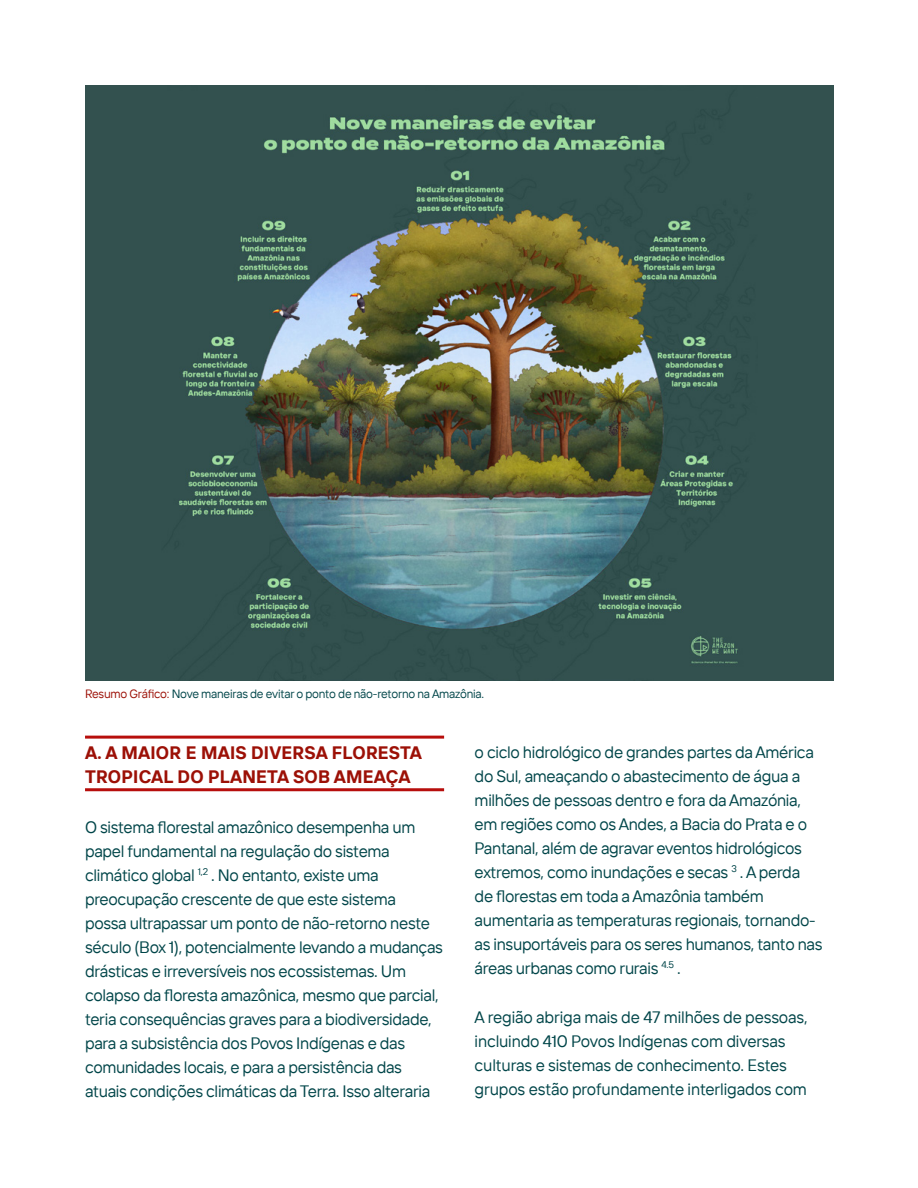
<style>
.page{position:relative;width:918px;height:1188px;background:#fff}
.page>*{position:absolute;margin:0;border:0;box-sizing:border-box;transform-origin:0 0}
.t1{font:700 18px/24px "TT Interfaces";letter-spacing:.01em;color:#9c1006}
.t2{font:16.5px/24px "TT Interfaces";letter-spacing:-.02em;color:#004549}
.t3{font:12px "TT Interfaces";letter-spacing:-.02em;color:#004549}
.s1{color:#9c1006}
</style>
<div class="page">
<hr style="left:85px;top:736px;width:359px;height:3px;background:#b70e0c">
<hr style="left:85px;top:788px;width:359px;height:3px;background:#b70e0c">
<div style="left:85px;top:85px;width:749px;height:596px;background:#33514f"></div>
<img style="left:179px;top:115px;width:559px;height:566px">
<p class="t3" style="left:85px;top:686px;width:401px"><span class="s1">Resumo Gráfico:</span> Nove maneiras de evitar o ponto de não-retorno na Amazônia.</p>
<p class="t1" style="left:85px;top:740px;width:338px">A. A MAIOR E MAIS DIVERSA FLORESTA<br>TROPICAL DO PLANETA SOB AMEAÇA</p>
<p class="t2" style="left:85px;top:814px;width:360px">O sistema florestal amazônico desempenha um papel fundamental na regulação do sistema climático global <sup>1,2</sup> . No entanto, existe uma preocupação crescente de que este sistema<br>possa ultrapassar um ponto de não-retorno neste século (Box 1), potencialmente levando a mudanças drásticas e irreversíveis nos ecossistemas. Um colapso da floresta amazônica, mesmo que parcial, teria consequências graves para a biodiversidade, para a subsistência dos Povos Indígenas e das comunidades locais, e para a persistência das atuais condições climáticas da Terra. Isso alteraria</p>
<p class="t2" style="left:475px;top:740px;width:349px">o ciclo hidrológico de grandes partes da América do Sul, ameaçando o abastecimento de água a milhões de pessoas dentro e fora da Amazónia, em regiões como os Andes, a Bacia do Prata e o Pantanal, além de agravar eventos hidrológicos extremos, como inundações e secas <sup>3</sup> . A perda de florestas em toda a Amazônia também aumentaria as temperaturas regionais, tornando&shy;as insuportáveis para os seres humanos, tanto nas áreas urbanas como rurais <sup>4.5</sup> .</p>
<p class="t2" style="left:475px;top:1005px;width:335px">A região abriga mais de 47 milhões de pessoas, incluindo 410 Povos Indígenas com diversas culturas e sistemas de conhecimento. Estes grupos estão profundamente interligados com</p>
</div>
